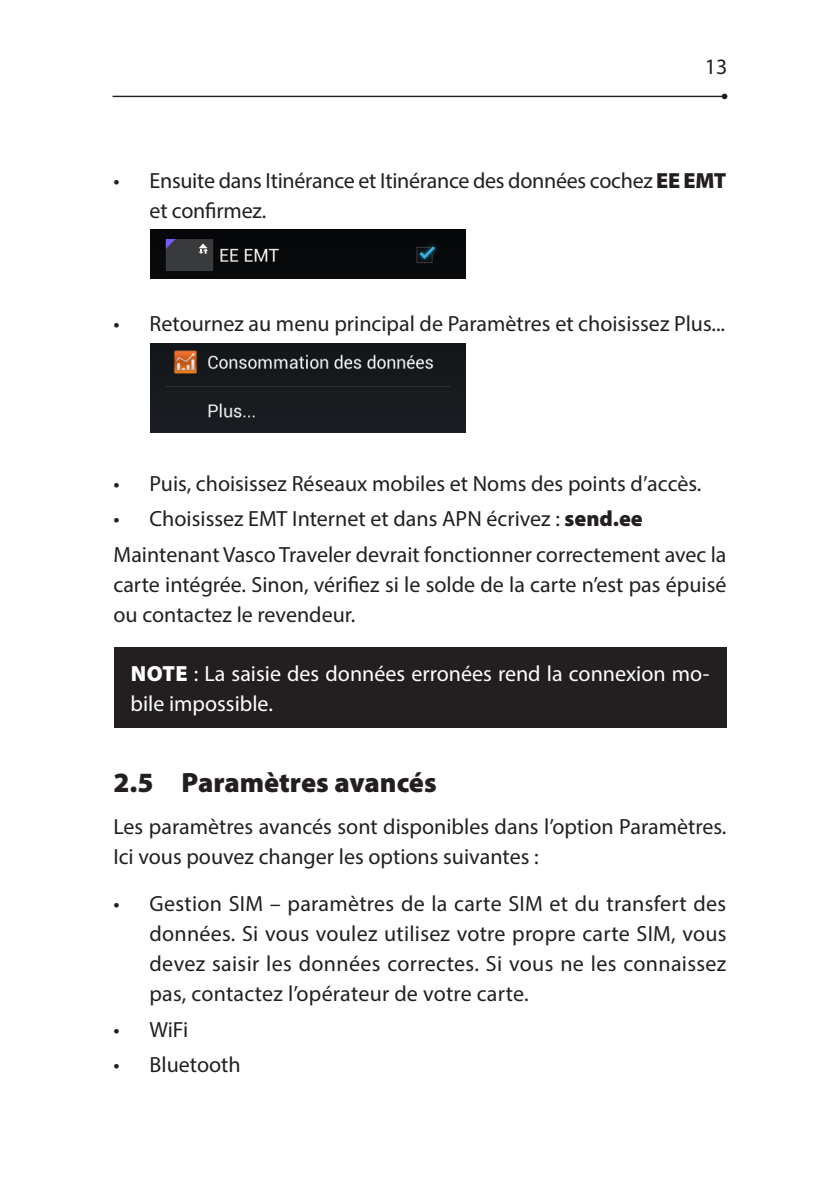
<style>
.page{position:relative;width:840px;height:1191px;background:#fff}
.page>*{position:absolute;margin:0;border:0;box-sizing:border-box;transform-origin:0 0}
.t1{font:900 28px "Myriad Pro";color:#231f20}
.body{font:22px/30px "Myriad Pro";color:#231f20}
.Normalny{font:22px/30px "Myriad Pro";color:#fff}
.s1{font-weight:900}
</style>
<div class="page">
<hr style="left:112px;top:96px;width:612px;height:1px;background:#231f20">
<svg style="left:721px;top:94px;width:6px;height:5px"></svg>
<img style="left:151px;top:229px;width:314px;height:49px">
<img style="left:151px;top:343px;width:314px;height:89px">
<div style="left:113px;top:647px;width:613px;height:80px;background:#231f20"></div>
<p class="body" style="left:704px;top:51px;width:24px">13</p>
<p class="body" style="left:149px;top:166px;width:578px;text-indent:-36px">• Ensuite dans Itinérance et Itinérance des données cochez <span class="s1">EE EMT </span>et confirmez.</p>
<p class="body" style="left:113px;top:308px;width:613px">• Retournez au menu principal de Paramètres et choisissez Plus...</p>
<p class="body" style="left:113px;top:468px;width:589px">• Puis, choisissez Réseaux mobiles et Noms des points d’accès.</p>
<p class="body" style="left:113px;top:504px;width:530px">• Choisissez EMT Internet et dans APN écrivez : <span class="s1">send.ee</span></p>
<p class="body" style="left:113px;top:539px;width:614px;text-align:justify">Maintenant Vasco Traveler devrait fonctionner correctement avec la carte intégrée. Sinon, vérifiez si le solde de la carte n’est pas épuisé ou contactez le revendeur.</p>
<p class="Normalny" style="left:130px;top:658px;width:580px"><span class="s1">NOTE</span> : La saisie des données erronées rend la connexion mo&shy;bile impossible.</p>
<p class="t1" style="left:113px;top:764px;width:324px">2.5 Paramètres avancés</p>
<p class="body" style="left:113px;top:811px;width:614px">Les paramètres avancés sont disponibles dans l’option Paramètres.<br>Ici vous pouvez changer les options suivantes :</p>
<p class="body" style="left:149px;top:888px;width:578px;text-align:justify;text-indent:-36px">• Gestion SIM – paramètres de la carte SIM et du transfert des données. Si vous voulez utilisez votre propre carte SIM, vous devez saisir les données correctes. Si vous ne les connaissez pas, contactez l’opérateur de votre carte.</p>
<p class="body" style="left:113px;top:1013px;width:76px">• WiFi</p>
<p class="body" style="left:113px;top:1049px;width:129px">• Bluetooth</p>
</div>
